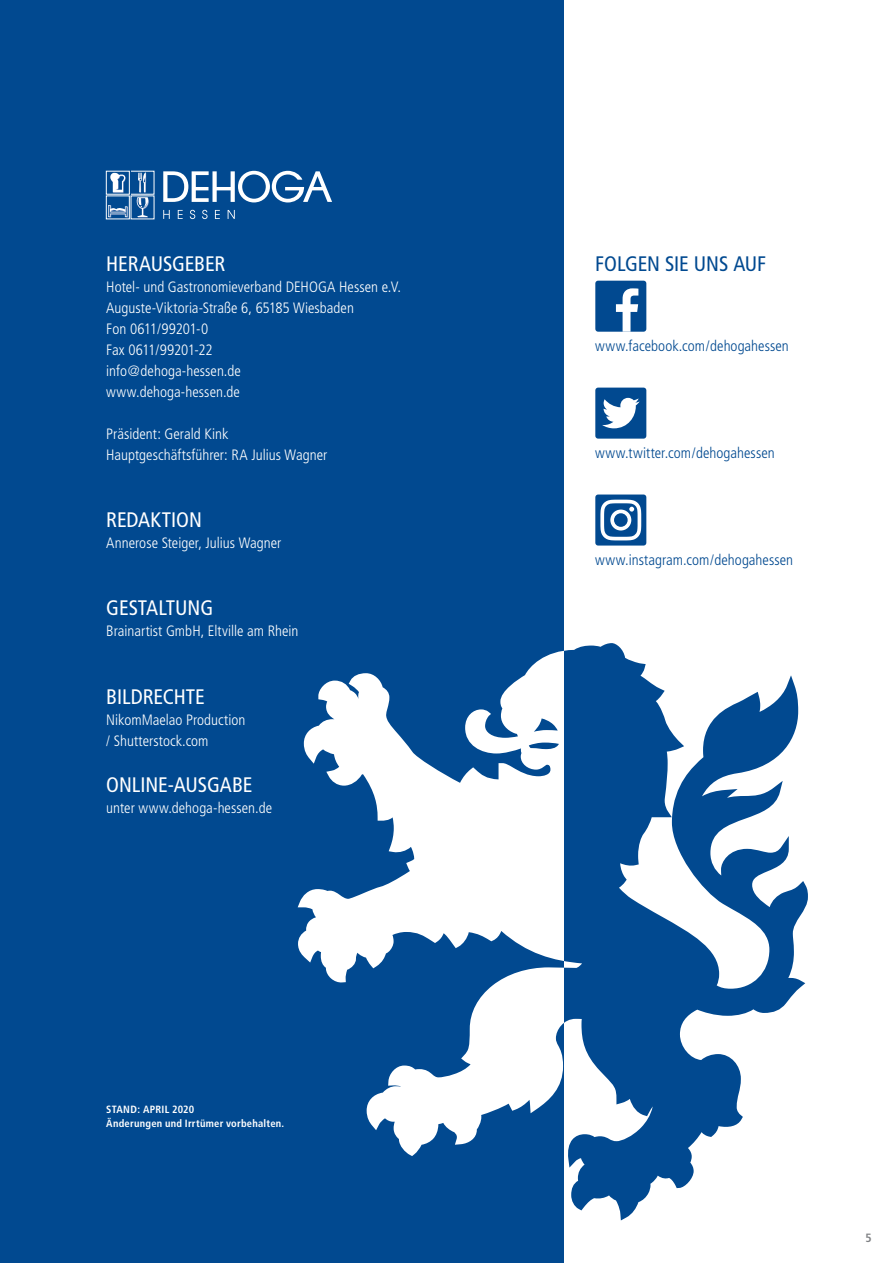
<style>
.page{position:relative;width:893px;height:1263px;background:#fff}
.page>*{position:absolute;margin:0;border:0;box-sizing:border-box;transform-origin:0 0}
.t1{font:condensed 21px "Frutiger";letter-spacing:-.005em;color:#fff}
.t2{font:condensed 21px "Frutiger";letter-spacing:-.005em;color:#014990}
.t3{font:300 condensed 15px/21px "Frutiger";color:#fff}
.t4{font:300 condensed 15px "Frutiger";letter-spacing:.005em;color:#014990}
.t5{font:700 condensed 12px "Frutiger";color:#808285}
.t6{font:700 condensed 10.5px/13.5px "Frutiger";letter-spacing:.025em;color:#fff}
</style>
<div class="page">
<div style="left:0;top:0;width:563px;height:1263px;background:#014990"></div>
<svg style="left:563px;top:643px;width:245px;height:577px;fill:#014990"></svg>
<svg style="left:298px;top:651px;width:265px;height:505px"></svg>
<div style="left:595px;top:281px;width:51px;height:51px;background:#014990;border-radius:3px"></div>
<svg style="left:616px;top:288px;width:22px;height:44px"></svg>
<div style="left:595px;top:388px;width:51px;height:51px;background:#014990;border-radius:3px"></div>
<svg style="left:602px;top:398px;width:38px;height:30px"></svg>
<div style="left:595px;top:494px;width:51px;height:51px;background:#014990;border-radius:3px"></div>
<svg style="left:600px;top:500px;width:41px;height:40px"></svg>
<svg style="left:163px;top:171px;width:169px;height:31px"></svg>
<svg style="left:163px;top:210px;width:7px;height:9px"></svg>
<svg style="left:178px;top:210px;width:5px;height:9px"></svg>
<svg style="left:190px;top:210px;width:5px;height:9px"></svg>
<svg style="left:202px;top:210px;width:6px;height:9px"></svg>
<svg style="left:215px;top:210px;width:5px;height:9px"></svg>
<svg style="left:228px;top:210px;width:7px;height:9px"></svg>
<div style="left:106px;top:171px;width:24px;height:23px;background:#014990;border:1px solid #fff"></div>
<div style="left:106px;top:196px;width:24px;height:23px;background:#014990;border:1px solid #fff"></div>
<svg style="left:108px;top:205px;width:20px;height:12px"></svg>
<svg style="left:110px;top:173px;width:16px;height:20px"></svg>
<svg style="left:136px;top:172px;width:13px;height:45px"></svg>
<h1 class="t1" style="left:106px;top:251px;width:121px">HERAUSGEBER</h1>
<p class="t3" style="left:106px;top:276px;width:296px">Hotel- und Gastronomieverband DEHOGA Hessen e.V.<br>Auguste-Viktoria-Straße 6, 65185 Wiesbaden<br>Fon 0611/99201-0<br>Fax 0611/99201-22<br>info@dehoga-hessen.de<br>www.dehoga-hessen.de</p>
<p class="t3" style="left:106px;top:423px;width:222px">Präsident: Gerald Kink<br>Hauptgeschäftsführer: RA Julius Wagner</p>
<h1 class="t1" style="left:106px;top:508px;width:97px">REDAKTION</h1>
<p class="t3" style="left:106px;top:533px;width:177px">Annerose Steiger, Julius Wagner</p>
<h1 class="t1" style="left:106px;top:596px;width:108px">GESTALTUNG</h1>
<p class="t3" style="left:106px;top:621px;width:194px">Brainartist GmbH, Eltville am Rhein</p>
<h1 class="t1" style="left:106px;top:684px;width:100px">BILDRECHTE</h1>
<p class="t3" style="left:106px;top:709px;width:141px">NikomMaelao Production / Shutterstock.com</p>
<h1 class="t1" style="left:106px;top:772px;width:148px">ONLINE-AUSGABE</h1>
<p class="t3" style="left:106px;top:797px;width:167px">unter www.dehoga-hessen.de</p>
<p class="t6" style="left:106px;top:1103px;width:179px">STAND: APRIL 2020<br>Änderungen und Irrtümer vorbehalten.</p>
<h1 class="t2" style="left:595px;top:251px;width:172px">FOLGEN SIE UNS AUF</h1>
<p class="t4" style="left:595px;top:338px;width:195px">www.facebook.com/dehogahessen</p>
<p class="t4" style="left:595px;top:445px;width:181px">www.twitter.com/dehogahessen</p>
<p class="t4" style="left:595px;top:552px;width:199px">www.instagram.com/dehogahessen</p>
<p class="t5" style="left:865px;top:1230px;width:8px">5</p>
</div>
